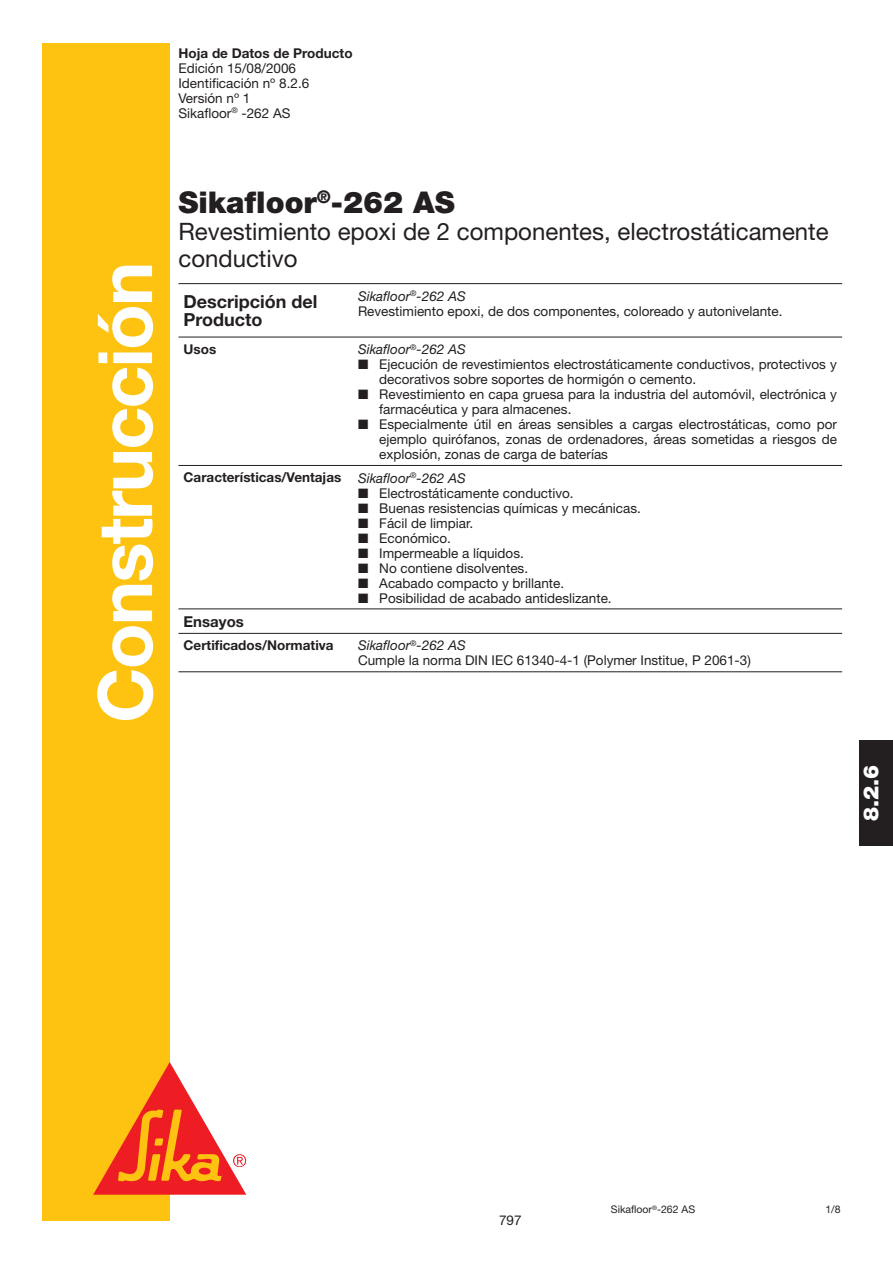
<style>
.page{position:relative;width:893px;height:1263px;background:#fff}
.page>*{position:absolute;margin:0;border:0;box-sizing:border-box;transform-origin:0 0}
.t1{font:700 75px "Helvetica Neue";letter-spacing:-.025em;color:#fff}
.t2{font:900 30px "Helvetica Neue";color:#231f20}
.t3{font:24px/27px "Helvetica Neue";color:#231f20}
.t4{font:900 21px "Helvetica Neue";color:#fff}
.t5{font:700 18px/18px "Helvetica Neue";color:#231f20}
.t6{font:700 15px "Helvetica Neue";color:#231f20}
.t7{font:13.5px/15px "Helvetica Neue";color:#231f20}
.t8{font:700 13.5px "Helvetica Neue";color:#231f20}
.t9{font:italic 13.5px "Helvetica Neue";color:#231f20}
.t10{font:10.5px "Helvetica Neue";color:#231f20}
.s1{font-style:italic}
.s2{font-weight:400;font-style:italic}
</style>
<div class="page">
<div style="left:42px;top:43px;width:128px;height:1177px;background:#fec210"></div>
<svg style="left:93px;top:1062px;width:153px;height:133px"></svg>
<hr style="left:178px;top:283px;width:664px;height:1px;background:#231f20">
<hr style="left:178px;top:337px;width:664px;height:1px;background:#231f20">
<hr style="left:178px;top:465px;width:664px;height:1px;background:#231f20">
<hr style="left:178px;top:609px;width:664px;height:1px;background:#231f20">
<hr style="left:178px;top:633px;width:664px;height:1px;background:#231f20">
<hr style="left:178px;top:671px;width:175px;height:1px;background:#231f20">
<hr style="left:353px;top:671px;width:489px;height:1px;background:#231f20">
<div style="left:859px;top:741px;width:33px;height:105px;background:#231f20"></div>
<p class="t8" style="left:178px;top:48px;width:176px">Hoja de Datos de Producto</p>
<p class="t7" style="left:178px;top:62px;width:132px">Edición 15/08/2006<br>Identificación nº 8.2.6<br>Versión nº 1<br>Sikafloor<sup>®</sup> -262 AS</p>
<h1 class="t1" style="left:99px;top:723px;width:463px;rotate:-90deg">Construcción</h1>
<h2 class="t2" style="left:178px;top:191px;width:278px">Sikafloor<sup>®</sup>-262 AS</h2>
<h3 class="t3" style="left:178px;top:221px;width:651px">Revestimiento epoxi de 2 componentes, electrostáticamente conductivo</h3>
<h3 class="t5" style="left:183px;top:295px;width:135px">Descripción del<br>Producto</h3>
<p class="t7" style="left:358px;top:290px;width:426px"><span class="s1">Sikafloor</span><sup>®</sup><span class="s1">-262 AS<br></span>Revestimiento epoxi, de dos componentes, coloreado y autonivelante.</p>
<p class="t8" style="left:183px;top:344px;width:34px">Usos</p>
<p class="t9" style="left:358px;top:344px;width:109px">Sikafloor<sup>®</sup>-262 AS</p>
<p class="t7" style="left:379px;top:359px;width:459px;text-indent:-21px">■ Ejecución de revestimientos electrostáticamente conductivos, protectivos y decorativos sobre soportes de hormigón o cemento.</p>
<p class="t7" style="left:379px;top:389px;width:459px;text-indent:-21px">■ Revestimiento en capa gruesa para la industria del automóvil, electrónica y farmacéutica y para almacenes.</p>
<p class="t7" style="left:379px;top:419px;width:459px;text-align:justify;text-indent:-21px">■ Especialmente útil en áreas sensibles a cargas electrostáticas, como por ejemplo quirófanos, zonas de ordenadores, áreas sometidas a riesgos de explosión, zonas de carga de baterías</p>
<p class="t8" style="left:183px;top:473px;width:284px">Características/Ventajas <span class="s2">Sikafloor</span><sup>®</sup><span class="s2">-262 AS</span></p>
<p class="t7" style="left:358px;top:487px;width:217px">■ Electrostáticamente conductivo.</p>
<p class="t7" style="left:358px;top:502px;width:284px">■ Buenas resistencias químicas y mecánicas.</p>
<p class="t7" style="left:358px;top:517px;width:117px">■ Fácil de limpiar.</p>
<p class="t7" style="left:358px;top:532px;width:95px">■ Económico.</p>
<p class="t7" style="left:358px;top:547px;width:167px">■ Impermeable a líquidos.</p>
<p class="t7" style="left:358px;top:562px;width:172px">■ No contiene disolventes.</p>
<p class="t7" style="left:358px;top:577px;width:208px">■ Acabado compacto y brillante.</p>
<p class="t7" style="left:358px;top:592px;width:255px">■ Posibilidad de acabado antideslizante.</p>
<p class="t6" style="left:183px;top:616px;width:62px">Ensayos</p>
<p class="t8" style="left:183px;top:641px;width:151px">Certificados/Normativa</p>
<p class="t7" style="left:358px;top:640px;width:394px"><span class="s1">Sikafloor</span><sup>®</sup><span class="s1">-262 AS<br></span>Cumple la norma DIN IEC 61340-4-1 (Polymer Institue, P 2061-3)</p>
<h3 class="t4" style="left:863px;top:821px;width:58px;rotate:-90deg">8.2.6</h3>
<p class="t7" style="left:499px;top:1214px;width:24px">797</p>
<p class="t10" style="left:611px;top:1206px;width:86px">Sikafloor<sup>®</sup>-262 AS</p>
<p class="t10" style="left:825px;top:1206px;width:17px">1/8</p>
</div>
